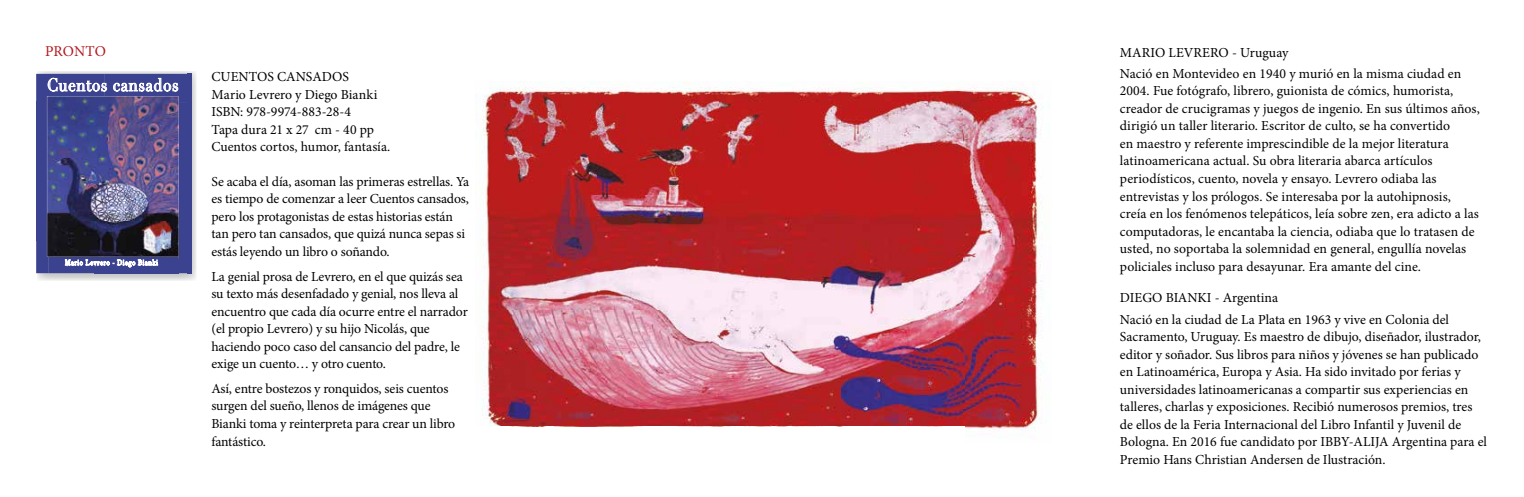
<style>
.page{position:relative;width:1524px;height:497px;background:#fff}
.page>*{position:absolute;margin:0;border:0;box-sizing:border-box;transform-origin:0 0}
.t1{font:17.38px "Didot LT Std";letter-spacing:.04em;color:#fff;scale:.87 1}
.t2{font:15px "Minion Pro";color:#b31921}
.t3{font:13.75px/17.5px "Minion Pro";color:#000}
</style>
<div class="page">
<img style="left:475px;top:81px;width:568px;height:350px">
<svg style="left:37px;top:71px;width:159px;height:209px;background:#c8c8d2"></svg>
<img style="left:36px;top:74px;width:151px;height:28px">
<img style="left:187px;top:74px;width:4px;height:194px">
<img style="left:36px;top:102px;width:11px;height:138px">
<div style="left:178px;top:102px;width:10px;height:171px;background:#3b428f"></div>
<img style="left:36px;top:240px;width:13px;height:33px">
<img style="left:49px;top:267px;width:87px;height:6px">
<img style="left:136px;top:267px;width:42px;height:6px">
<svg style="left:187px;top:268px;width:4px;height:5px"></svg>
<img style="left:47px;top:78px;width:132px;height:189px">
<p class="t2" style="left:45px;top:41px;width:62px">PRONTO</p>
<p class="t1" style="left:47px;top:74px;width:153px">Cuentos cansados</p>
<p class="t3" style="left:211px;top:68px;width:180px">CUENTOS CANSADOS<br>Mario Levrero y Diego Bianki<br>ISBN: 978-9974-883-28-4<br>Tapa dura 21 x 27 cm - 40 pp<br>Cuentos cortos, humor, fantasía.</p>
<p class="t3" style="left:211px;top:172px;width:259px">Se acaba el día, asoman las primeras estrellas. Ya es tiempo de comenzar a leer Cuentos cansados, pero los protagonistas de estas historias están tan pero tan cansados, que quizá nunca sepas si estás leyendo un libro o soñando.</p>
<p class="t3" style="left:211px;top:267px;width:258px">La genial prosa de Levrero, en el que quizás sea su texto más desenfadado y genial, nos lleva al encuentro que cada día ocurre entre el narrador (el propio Levrero) y su hijo Nicolás, que haciendo poco caso del cansancio del padre, le exige un cuento… y otro cuento.</p>
<p class="t3" style="left:211px;top:379px;width:245px">Así, entre bostezos y ronquidos, seis cuentos surgen del sueño, llenos de imágenes que Bianki toma y reinterpreta para crear un libro fantástico.</p>
<p class="t3" style="left:1120px;top:42px;width:343px;line-height:21px">MARIO LEVRERO - Uruguay<br>Nació en Montevideo en 1940 y murió en la misma ciudad en</p>
<p class="t3" style="left:1120px;top:82px;width:361px">2004. Fue fotógrafo, librero, guionista de cómics, humorista, creador de crucigramas y juegos de ingenio. En sus últimos años, dirigió un taller literario. Escritor de culto, se ha convertido<br>en maestro y referente imprescindible de la mejor literatura latinoamericana actual. Su obra literaria abarca artículos periodísticos, cuento, novela y ensayo. Levrero odiaba las entrevistas y los prólogos. Se interesaba por la autohipnosis, creía en los fenómenos telepáticos, leía sobre zen, era adicto a las computadoras, le encantaba la ciencia, odiaba que lo tratasen de usted, no soportaba la solemnidad en general, engullía novelas policiales incluso para desayunar. Era amante del cine.</p>
<p class="t3" style="left:1120px;top:287px;width:331px;line-height:21px">DIEGO BIANKI - Argentina<br>Nació en la ciudad de La Plata en 1963 y vive en Colonia del</p>
<p class="t3" style="left:1120px;top:327px;width:368px">Sacramento, Uruguay. Es maestro de dibujo, diseñador, ilustrador, editor y soñador. Sus libros para niños y jóvenes se han publicado en Latinoamérica, Europa y Asia. Ha sido invitado por ferias y universidades latinoamericanas a compartir sus experiencias en talleres, charlas y exposiciones. Recibió numerosos premios, tres de ellos de la Feria Internacional del Libro Infantil y Juvenil de Bologna. En 2016 fue candidato por IBBY-ALIJA Argentina para el Premio Hans Christian Andersen de Ilustración.</p>
</div>
